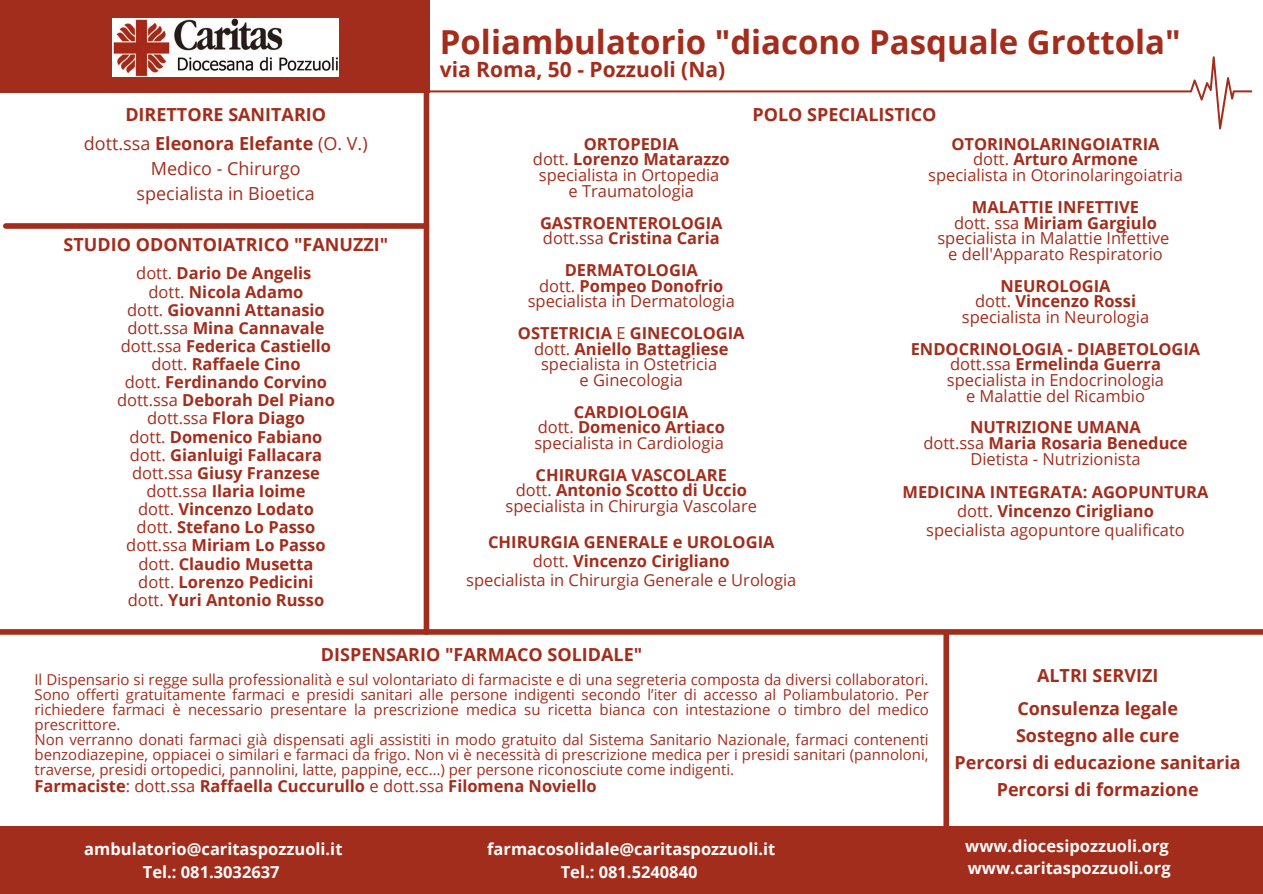
<style>
.page{position:relative;width:1263px;height:894px;background:#fff}
.page>*{position:absolute;margin:0;border:0;box-sizing:border-box;transform-origin:0 0}
.t1{font:700 33px "Open Sans";color:#a32d1c}
.t2{font:700 21px "Open Sans";color:#a32d1c}
.t3{font:700 18px "Open Sans";color:#a32d1c}
.t4{font:18px "Open Sans";color:#a32d1c}
.t5{font:700 16.5px "Open Sans";color:#a32d1c}
.t6{font:16.5px "Open Sans";color:#a32d1c}
.t7{font:700 16.5px "Open Sans";color:#fdfdfc}
.t8{font:15px/15px "Open Sans";color:#a32d1c;text-align:justify}
.s1{font-weight:400}
</style>
<div class="page">
<div style="left:0;top:629px;width:1263px;height:5px;background:#a32d1c"></div>
<div style="left:6px;top:223px;width:420px;height:6px;background:#a32d1c"></div>
<div style="left:0;top:0;width:429px;height:93px;background:#a32d1c"></div>
<div style="left:424px;top:65px;width:5px;height:567px;background:#a32d1c"></div>
<div style="left:943px;top:633px;width:6px;height:229px;background:#a32d1c"></div>
<svg style="left:423px;top:56px;width:829px;height:73px"></svg>
<div style="left:0;top:826px;width:1263px;height:67px;background:#a32d1c"></div>
<img style="left:113px;top:18px;width:226px;height:59px">
<p class="t3" style="left:125px;top:102px;width:202px">DIRETTORE SANITARIO</p>
<p class="t3" style="left:84px;top:131px;width:285px"><span class="s1">dott.ssa</span> Eleonora Elefante <span class="s1">(O. V.)</span></p>
<p class="t4" style="left:151px;top:156px;width:151px">Medico - Chirurgo</p>
<p class="t4" style="left:137px;top:181px;width:180px">specialista in Bioetica</p>
<p class="t3" style="left:64px;top:231px;width:326px">STUDIO ODONTOIATRICO "FANUZZI"</p>
<p class="t5" style="left:136px;top:262px;width:177px"><span class="s1">dott.</span> Dario De Angelis</p>
<p class="t5" style="left:149px;top:280px;width:156px"><span class="s1">dott.</span> Nicola Adamo</p>
<p class="t5" style="left:127px;top:298px;width:199px"><span class="s1">dott.</span> Giovanni Attanasio</p>
<p class="t5" style="left:127px;top:316px;width:199px"><span class="s1">dott.ssa</span> Mina Cannavale</p>
<p class="t5" style="left:121px;top:334px;width:212px"><span class="s1">dott.ssa</span> Federica Castiello</p>
<p class="t5" style="left:151px;top:352px;width:151px"><span class="s1">dott.</span> Raffaele Cino</p>
<p class="t5" style="left:125px;top:370px;width:204px"><span class="s1">dott.</span> Ferdinando Corvino</p>
<p class="t5" style="left:117px;top:388px;width:219px"><span class="s1">dott.ssa</span> Deborah Del Piano</p>
<p class="t5" style="left:147px;top:407px;width:159px"><span class="s1">dott.ssa</span> Flora Diago</p>
<p class="t5" style="left:130px;top:425px;width:194px"><span class="s1">dott.</span> Domenico Fabiano</p>
<p class="t5" style="left:130px;top:443px;width:194px"><span class="s1">dott.</span> Gianluigi Fallacara</p>
<p class="t5" style="left:132px;top:461px;width:189px"><span class="s1">dott.ssa</span> Giusy Franzese</p>
<p class="t5" style="left:146px;top:479px;width:161px"><span class="s1">dott.ssa</span> Ilaria Ioime</p>
<p class="t5" style="left:138px;top:497px;width:177px"><span class="s1">dott.</span> Vincenzo Lodato</p>
<p class="t5" style="left:137px;top:515px;width:180px"><span class="s1">dott.</span> Stefano Lo Passo</p>
<p class="t5" style="left:126px;top:533px;width:201px"><span class="s1">dott.ssa</span> Miriam Lo Passo</p>
<p class="t5" style="left:138px;top:551px;width:177px"><span class="s1">dott.</span> Claudio Musetta</p>
<p class="t5" style="left:138px;top:570px;width:177px"><span class="s1">dott.</span> Lorenzo Pedicini</p>
<p class="t5" style="left:128px;top:588px;width:198px"><span class="s1">dott.</span> Yuri Antonio Russo</p>
<p class="t1" style="left:440px;top:19px;width:742px">Poliambulatorio "diacono Pasquale Grottola"</p>
<p class="t2" style="left:440px;top:54px;width:287px">via Roma, 50 - Pozzuoli (Na)</p>
<p class="t3" style="left:752px;top:101px;width:185px">POLO SPECIALISTICO</p>
<p class="t5" style="left:584px;top:132px;width:97px">ORTOPEDIA</p>
<p class="t5" style="left:533px;top:148px;width:198px"><span class="s1">dott.</span> Lorenzo Matarazzo</p>
<p class="t6" style="left:539px;top:163px;width:182px">specialista in Ortopedia</p>
<p class="t6" style="left:569px;top:179px;width:127px">e Traumatologia</p>
<p class="t5" style="left:540px;top:211px;width:184px">GASTROENTEROLOGIA</p>
<p class="t5" style="left:543px;top:226px;width:178px"><span class="s1">dott.ssa</span> Cristina Caria</p>
<p class="t5" style="left:565px;top:258px;width:135px">DERMATOLOGIA</p>
<p class="t5" style="left:539px;top:274px;width:186px"><span class="s1">dott.</span> Pompeo Donofrio</p>
<p class="t6" style="left:528px;top:289px;width:209px">specialista in Dermatologia</p>
<p class="t5" style="left:518px;top:321px;width:228px">OSTETRICIA <span class="s1">E</span> GINECOLOGIA</p>
<p class="t5" style="left:534px;top:337px;width:196px"><span class="s1">dott.</span> Aniello Battagliese</p>
<p class="t6" style="left:541px;top:352px;width:178px">specialista in Ostetricia</p>
<p class="t6" style="left:580px;top:368px;width:105px">e Ginecologia</p>
<p class="t5" style="left:574px;top:400px;width:116px">CARDIOLOGIA</p>
<p class="t5" style="left:538px;top:415px;width:189px"><span class="s1">dott.</span> Domenico Artiaco</p>
<p class="t6" style="left:534px;top:431px;width:191px">specialista in Cardiologia</p>
<p class="t5" style="left:536px;top:463px;width:193px">CHIRURGIA VASCOLARE</p>
<p class="t5" style="left:516px;top:478px;width:233px"><span class="s1">dott.</span> Antonio Scotto di Uccio</p>
<p class="t6" style="left:506px;top:494px;width:253px">specialista in Chirurgia Vascolare</p>
<p class="t5" style="left:488px;top:530px;width:288px">CHIRURGIA GENERALE e UROLOGIA</p>
<p class="t5" style="left:533px;top:549px;width:198px"><span class="s1">dott.</span> Vincenzo Cirigliano</p>
<p class="t6" style="left:466px;top:568px;width:332px">specialista in Chirurgia Generale e Urologia</p>
<p class="t5" style="left:951px;top:132px;width:210px">OTORINOLARINGOIATRIA</p>
<p class="t5" style="left:973px;top:148px;width:166px"><span class="s1">dott.</span> Arturo Armone</p>
<p class="t6" style="left:928px;top:163px;width:256px">specialista in Otorinolaringoiatria</p>
<p class="t5" style="left:972px;top:195px;width:169px">MALATTIE INFETTIVE</p>
<p class="t5" style="left:954px;top:211px;width:204px"><span class="s1">dott. ssa</span> Miriam Gargiulo</p>
<p class="t6" style="left:937px;top:226px;width:234px">specialista in Malattie Infettive</p>
<p class="t6" style="left:948px;top:242px;width:216px">e dell'Apparato Respiratorio</p>
<p class="t5" style="left:1000px;top:274px;width:112px">NEUROLOGIA</p>
<p class="t5" style="left:975px;top:289px;width:163px"><span class="s1">dott.</span> Vincenzo Rossi</p>
<p class="t6" style="left:962px;top:305px;width:189px">specialista in Neurologia</p>
<p class="t5" style="left:911px;top:337px;width:291px">ENDOCRINOLOGIA - DIABETOLOGIA</p>
<p class="t5" style="left:950px;top:352px;width:212px"><span class="s1">dott.ssa</span> Ermelinda Guerra</p>
<p class="t6" style="left:947px;top:368px;width:219px">specialista in Endocrinologia</p>
<p class="t6" style="left:966px;top:384px;width:180px">e Malattie del Ricambio</p>
<p class="t5" style="left:970px;top:415px;width:172px">NUTRIZIONE UMANA</p>
<p class="t5" style="left:923px;top:431px;width:266px"><span class="s1">dott.ssa</span> Maria Rosaria Beneduce</p>
<p class="t6" style="left:970px;top:447px;width:172px">Dietista - Nutrizionista</p>
<p class="t5" style="left:902px;top:480px;width:308px">MEDICINA INTEGRATA: AGOPUNTURA</p>
<p class="t5" style="left:957px;top:499px;width:198px"><span class="s1">dott.</span> Vincenzo Cirigliano</p>
<p class="t6" style="left:926px;top:518px;width:260px">specialista agopuntore qualificato</p>
<p class="t3" style="left:321px;top:641px;width:323px">DISPENSARIO "FARMACO SOLIDALE"</p>
<p class="t8" style="left:34px;top:671px;width:896px">Il Dispensario si regge sulla professionalità e sul volontariato di farmaciste e di una segreteria composta da diversi collaboratori.<br>Sono offerti gratuitamente farmaci e presidi sanitari alle persone indigenti secondo l’iter di accesso al Poliambulatorio. Per richiedere farmaci è necessario presentare la prescrizione medica su ricetta bianca con intestazione o timbro del medico prescrittore.</p>
<p class="t8" style="left:34px;top:731px;width:896px">Non verranno donati farmaci già dispensati agli assistiti in modo gratuito dal Sistema Sanitario Nazionale, farmaci contenenti benzodiazepine, oppiacei o similari e farmaci da frigo. Non vi è necessità di prescrizione medica per i presidi sanitari (pannoloni, traverse, presidi ortopedici, pannolini, latte, pappine, ecc…) per persone riconosciute come indigenti.</p>
<p class="t5" style="left:34px;top:774px;width:564px">Farmaciste<span class="s1">: dott.ssa</span> Raffaella Cuccurullo <span class="s1">e dott.ssa</span> Filomena Noviello</p>
<p class="t7" style="left:84px;top:837px;width:260px">ambulatorio@caritaspozzuoli.it</p>
<p class="t7" style="left:143px;top:859px;width:138px">Tel.: 081.3032637</p>
<p class="t7" style="left:487px;top:837px;width:290px">farmacosolidale@caritaspozzuoli.it</p>
<p class="t7" style="left:561px;top:859px;width:138px">Tel.: 081.5240840</p>
<p class="t3" style="left:1037px;top:662px;width:123px">ALTRI SERVIZI</p>
<p class="t3" style="left:1017px;top:695px;width:162px">Consulenza legale</p>
<p class="t3" style="left:1016px;top:722px;width:165px">Sostegno alle cure</p>
<p class="t3" style="left:955px;top:749px;width:288px">Percorsi di educazione sanitaria</p>
<p class="t3" style="left:997px;top:776px;width:203px">Percorsi di formazione</p>
<p class="t7" style="left:965px;top:833px;width:205px">www.diocesipozzuoli.org</p>
<p class="t7" style="left:968px;top:856px;width:204px">www.caritaspozzuoli.org</p>
</div>
